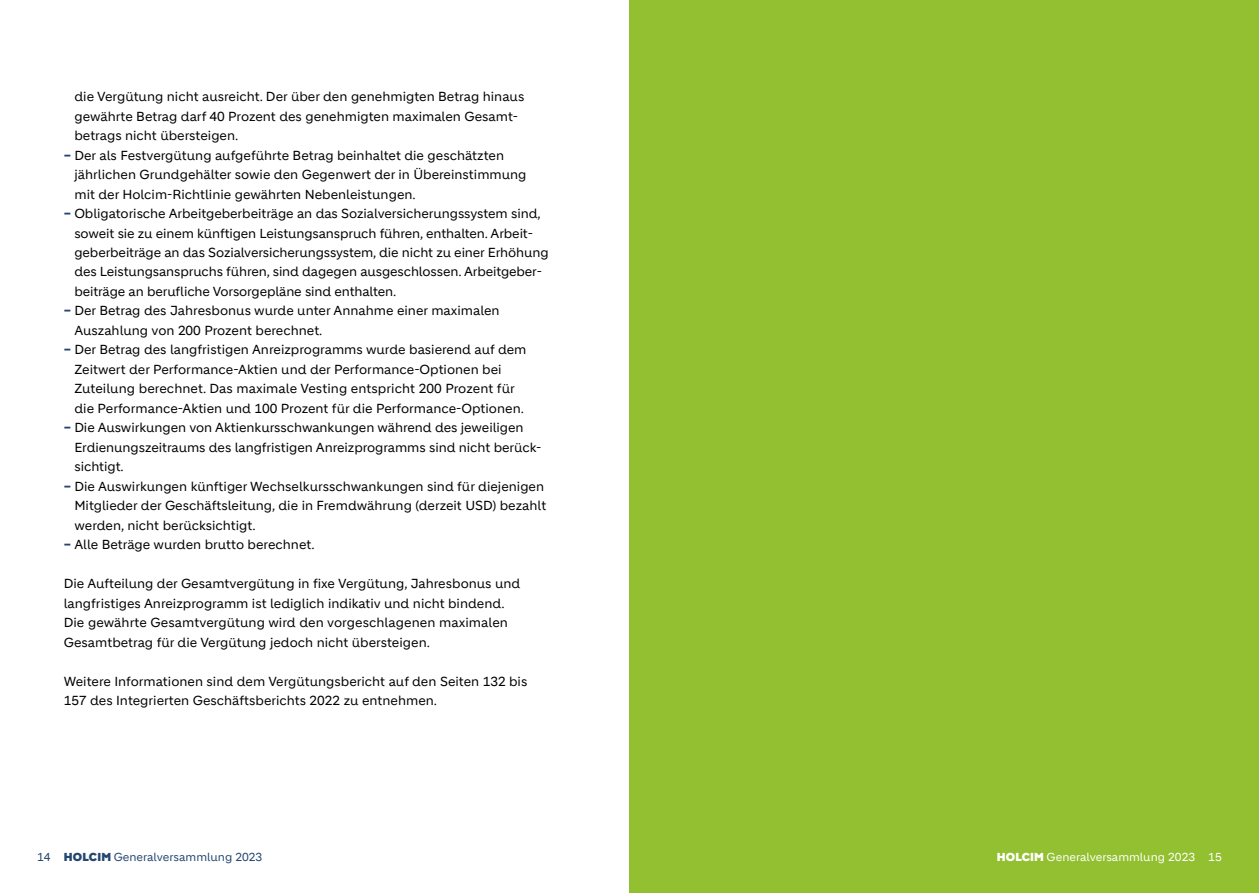
<style>
.page{position:relative;width:1259px;height:893px;background:#fff}
.page>*{position:absolute;margin:0;border:0;box-sizing:border-box;transform-origin:0 0}
.t1{font:12.75px/19.5px "Holcim";color:#000}
.t2{font:11.25px "Holcim";color:#244771}
.t3{font:11.25px "Holcim";color:#fff}
.s1{font-weight:700;color:#244771}
.s2{font-family:"Holcim Headline";font-weight:900}
</style>
<div class="page">
<div style="left:629px;top:0;width:630px;height:893px;background:#92c030"></div>
<p class="t1" style="left:74px;top:87px;width:451px">die Vergütung nicht ausreicht. Der über den genehmigten Betrag hinaus gewährte Betrag darf 40 Prozent des genehmigten maximalen Gesamt&shy;betrags nicht übersteigen.</p>
<p class="t1" style="left:74px;top:145px;width:454px;text-indent:-11px"><span class="s1">–</span> Der als Festvergütung aufgeführte Betrag beinhaltet die geschätzten jährlichen Grundgehälter sowie den Gegenwert der in Übereinstimmung mit der Holcim-Richtlinie gewährten Nebenleistungen.</p>
<p class="t1" style="left:74px;top:204px;width:476px;text-indent:-11px"><span class="s1">–</span> Obligatorische Arbeitgeberbeiträge an das Sozialversicherungssystem sind, soweit sie zu einem künftigen Leistungsanspruch führen, enthalten. Arbeit&shy;geberbeiträge an das Sozialversicherungssystem, die nicht zu einer Erhöhung des Leistungsanspruchs führen, sind dagegen ausgeschlossen. Arbeitgeber&shy;beiträge an berufliche Vorsorgepläne sind enthalten.</p>
<p class="t1" style="left:74px;top:301px;width:427px;text-indent:-11px"><span class="s1">–</span> Der Betrag des Jahresbonus wurde unter Annahme einer maximalen<br>Auszahlung von 200 Prozent berechnet.</p>
<p class="t1" style="left:74px;top:340px;width:453px;text-indent:-11px"><span class="s1">–</span> Der Betrag des langfristigen Anreizprogramms wurde basierend auf dem Zeitwert der Performance-Aktien und der Performance-Optionen bei Zuteilung berechnet. Das maximale Vesting entspricht 200 Prozent für die Performance-Aktien und 100 Prozent für die Performance-Optionen.</p>
<p class="t1" style="left:74px;top:418px;width:468px;text-indent:-11px"><span class="s1">–</span> Die Auswirkungen von Aktienkursschwankungen während des jeweiligen<br>Erdienungszeitraums des langfristigen Anreizprogramms sind nicht berück&shy;sichtigt.</p>
<p class="t1" style="left:74px;top:477px;width:473px;text-indent:-11px"><span class="s1">–</span> Die Auswirkungen künftiger Wechselkursschwankungen sind für diejenigen<br>Mitglieder der Geschäftsleitung, die in Fremdwährung (derzeit USD) bezahlt werden, nicht berücksichtigt.</p>
<p class="t1" style="left:64px;top:535px;width:252px"><span class="s1">–</span> Alle Beträge wurden brutto berechnet.</p>
<p class="t1" style="left:64px;top:574px;width:458px">Die Aufteilung der Gesamtvergütung in fixe Vergütung, Jahresbonus und langfristiges Anreizprogramm ist lediglich indikativ und nicht bindend.<br>Die gewährte Gesamtvergütung wird den vorgeschlagenen maximalen Gesamtbetrag für die Vergütung jedoch nicht übersteigen.</p>
<p class="t1" style="left:64px;top:672px;width:465px">Weitere Informationen sind dem Vergütungsbericht auf den Seiten 132 bis<br>157 des Integrierten Geschäftsberichts 2022 zu entnehmen.</p>
<p class="t2" style="left:37px;top:851px;width:227px">14 <span class="s2">HOLCIM</span> Generalversammlung 2023</p>
<p class="t3" style="left:996px;top:851px;width:227px"><span class="s2">HOLCIM</span> Generalversammlung 2023 15</p>
</div>
